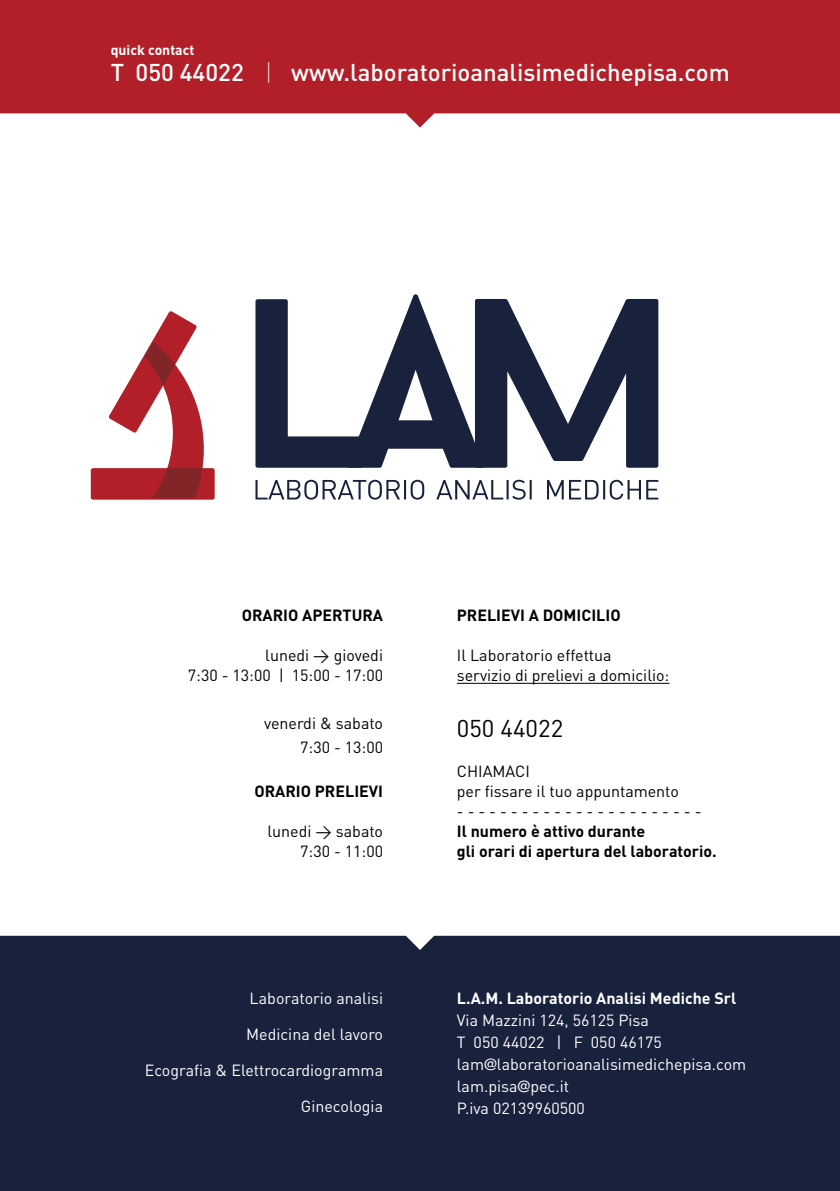
<style>
.page{position:relative;width:840px;height:1191px;background:#fff}
.page>*{position:absolute;margin:0;border:0;box-sizing:border-box;transform-origin:0 0}
.t1{font:500 24px "DIN";color:#fff}
.t2{font:24px "DIN";color:#000}
.t3{font:16px/20px "DIN";color:#000;text-align:right}
.t4{font:16px/22px "DIN";color:#fff}
.t5{font:700 16px/20px "DIN";color:#000}
.t6{font:700 16px "DIN";color:#fff}
.t7{font:700 14px "DIN";color:#fff}
.s1{font-weight:400}
.s2{font-family:"Avenir Next"}
</style>
<div class="page">
<svg style="left:0;top:0;width:839px;height:128px;fill:#b31f29"></svg>
<div style="left:0;top:935px;width:839px;height:256px;background:#19223d"></div>
<hr style="left:456px;top:683px;width:213px;height:1px;background:#000">
<svg style="left:255px;top:294px;width:403px;height:174px"></svg>
<svg style="left:255px;top:480px;width:403px;height:19px"></svg>
<div style="left:91px;top:468px;width:123px;height:31px;background:#b31f29;border-radius:2px"></div>
<svg style="left:108px;top:311px;width:96px;height:187px"></svg>
<p class="t7" style="left:111px;top:41px;width:85px">quick contact</p>
<h1 class="t1" style="left:111px;top:57px;width:620px">T 050 44022 <span class="s1">|</span> www.laboratorioanalisimedichepisa.com</h1>
<p class="t5" style="left:241px;top:604px;width:143px">ORARIO APERTURA</p>
<p class="t3" style="left:188px;top:645px;width:197px">lunedi &gt; giovedi<br>7:30 - 13:00 | 15:00 - 17:00</p>
<p class="t3" style="left:264px;top:711px;width:120px;line-height:24px">venerdi &amp; sabato<br>7:30 - 13:00</p>
<p class="t5" style="left:254px;top:780px;width:130px">ORARIO PRELIEVI</p>
<p class="t3" style="left:267px;top:821px;width:117px">lunedi &gt; sabato<br>7:30 - 11:00</p>
<p class="t4" style="left:249px;top:986px;width:135px">Laboratorio analisi</p>
<p class="t4" style="left:246px;top:1022px;width:138px">Medicina del lavoro</p>
<p class="t4" style="left:145px;top:1058px;width:240px">Ecografia &amp; Elettrocardiogramma</p>
<p class="t4" style="left:301px;top:1094px;width:84px">Ginecologia</p>
<p class="t5" style="left:456px;top:604px;width:165px">PRELIEVI A DOMICILIO</p>
<p class="t3" style="left:456px;top:645px;width:214px;text-align:left">Il Laboratorio effettua servizio di prelievi a domicilio:</p>
<h1 class="t2" style="left:456px;top:713px;width:108px">050 44022</h1>
<p class="t3" style="left:456px;top:761px;width:223px;text-align:left">CHIAMACI<br>per fissare il tuo appuntamento</p>
<p class="t3" style="left:456px;top:801px;width:246px">- - - - - - - - - - - - - - - - - - - - - - -</p>
<p class="t5" style="left:456px;top:820px;width:261px">Il numero è attivo durante<br>gli orari di apertura del laboratorio.</p>
<p class="t6" style="left:456px;top:987px;width:281px">L.A.M. Laboratorio Analisi Mediche Srl</p>
<p class="t4" style="left:456px;top:1008px;width:291px">Via Mazzini 124, 56125 Pisa<br>T 050 44022 | F 050 46175 lam<span class="s2">@</span>laboratorioanalisimedichepisa.com lam.pisa<span class="s2">@</span>pec.it<br>P.iva 02139960500</p>
</div>
